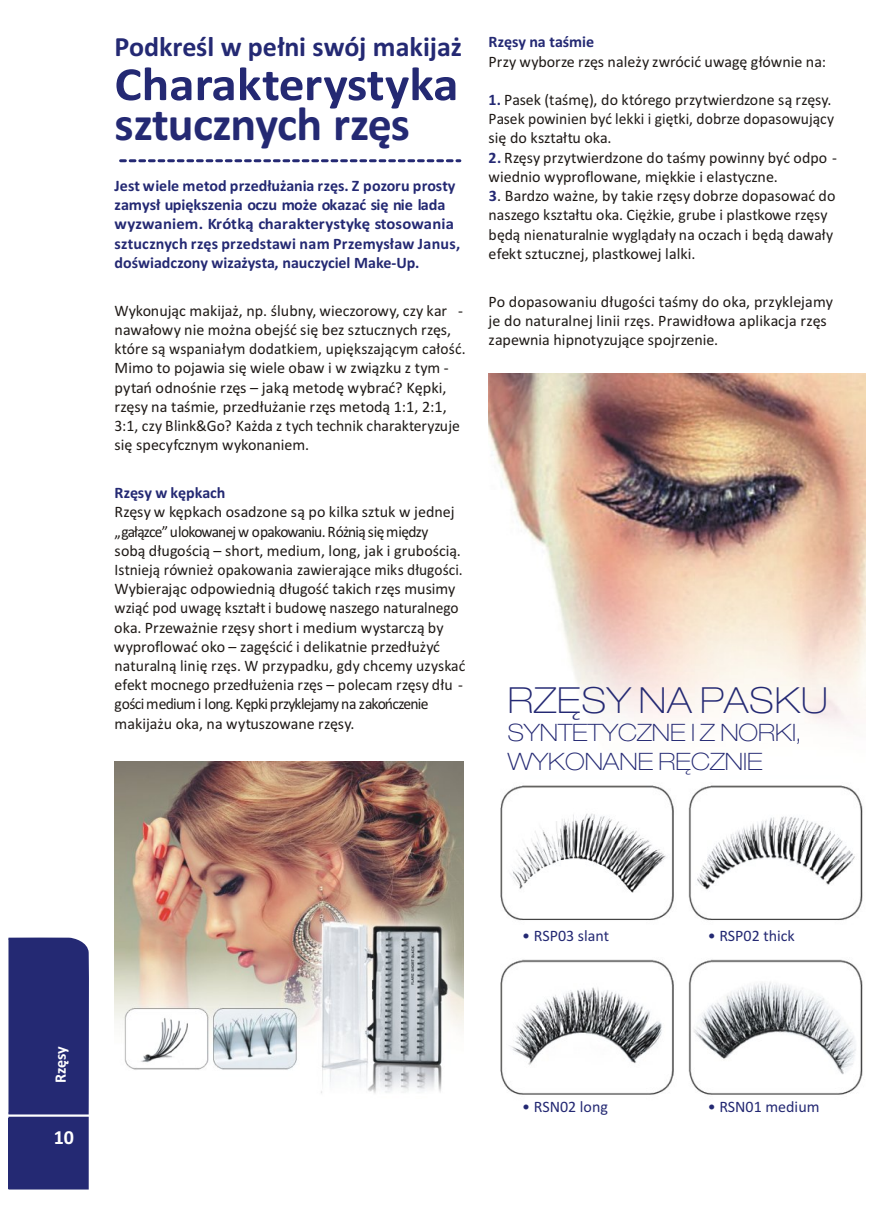
<style>
.page{position:relative;width:874px;height:1225px;background:#fff}
.page>*{position:absolute;margin:0;border:0;box-sizing:border-box;transform-origin:0 0}
.t1{font:700 48px/39.6px "Calibri";letter-spacing:-.01em;color:#242973;scale:1.07 1}
.t2{font:100 expanded 36px "Helvetica Neue LT Pro";letter-spacing:.03em;color:#242973}
.t3{font:700 28px "Calibri";color:#242973}
.t4{font:100 expanded 24px/28.8px "Helvetica Neue LT Pro";color:#242973}
.t5{font:700 20px "Calibri";color:#fff}
.t6{font:16px/19.2px "Calibri";color:#1f1a17}
.t7{font:700 16px/19.2px "Calibri";color:#242973}
.t8{font:16px "Calibri";color:#242973}
.t9{font:700 16px "Calibri";letter-spacing:-.01em;color:#fff}
.s1{font-weight:700;color:#242973}
</style>
<div class="page">
<img style="left:114px;top:761px;width:349px;height:332px">
<img style="left:488px;top:374px;width:377px;height:721px">
<div style="left:8px;top:937px;width:81px;height:178px;background:#242973"></div>
<div style="left:8px;top:1117px;width:80px;height:71px;background:#242973"></div>
<div style="left:7px;top:1116px;width:82px;height:73px;border:2px solid #242973"></div>
<svg style="left:119px;top:159px;width:343px;height:4px"></svg>
<h3 class="t3" style="left:114px;top:35px;width:349px">Podkreœl w pe³ni swój makija¿</h3>
<h1 class="t1" style="left:114px;top:68px;width:323px">Charakterystyka sztucznych rzês</h1>
<p class="t7" style="left:114px;top:177px;width:347px">Jest wiele metod przed³u¿ania rzês. Z pozoru prosty zamys³ upiêkszenia oczu mo¿e okazaæ siê nie lada wyzwaniem. Krótk¹ charakterystykê stosowania sztucznych rzês przedstawi nam Przemys³aw Janus, doœwiadczony wiza¿ysta, nauczyciel Make-Up.</p>
<p class="t6" style="left:114px;top:302px;width:352px">Wykonuj¹c makija¿, np. œlubny, wieczorowy, czy kar - nawa³owy nie mo¿na obejœæ siê bez sztucznych rzês, które s¹ wspania³ym dodatkiem, upiêkszaj¹cym ca³oœæ.<br>Mimo to pojawia siê wiele obaw i w zwi¹zku z tym - pytañ odnoœnie rzês – jak¹ metodê wybraæ? Kêpki, rzêsy na taœmie, przed³u¿anie rzês metod¹ 1:1, 2:1, 3:1, czy Blink&amp;Go? Ka¿da z tych technik charakteryzuje siê specyfcznym wykonaniem.</p>
<p class="t7" style="left:114px;top:484px;width:112px">Rzêsy w kêpkach</p>
<p class="t6" style="left:114px;top:504px;width:353px">Rzêsy w kêpkach osadzone s¹ po kilka sztuk w jednej „ga³¹zce” ulokowanej w opakowaniu. Ró¿ni¹ siê miêdzy<br>sob¹ d³ugoœci¹ – short, medium, long, jak i gruboœci¹.<br>Istniej¹ równie¿ opakowania zawieraj¹ce miks d³ugoœci.<br>Wybieraj¹c odpowiedni¹ d³ugoœæ takich rzês musimy wzi¹æ pod uwagê kszta³t i budowê naszego naturalnego oka. Przewa¿nie rzêsy short i medium wystarcz¹ by wyproflowaæ oko – zagêœciæ i delikatnie przed³u¿yæ naturaln¹ liniê rzês. W przypadku, gdy chcemy uzyskaæ efekt mocnego przed³u¿enia rzês – polecam rzêsy d³u - goœci medium i long. Kêpki przyklejamy na zakoñczenie makija¿u oka, na wytuszowane rzêsy.</p>
<p class="t7" style="left:488px;top:34px;width:107px">Rzêsy na taœmie</p>
<p class="t6" style="left:488px;top:53px;width:339px">Przy wyborze rzês nale¿y zwróciæ uwagê g³ównie na:</p>
<p class="t6" style="left:488px;top:91px;width:347px"><span class="s1">1.</span> Pasek (taœmê), do którego przytwierdzone s¹ rzêsy.<br>Pasek powinien byæ lekki i giêtki, dobrze dopasowuj¹cy siê do kszta³tu oka.</p>
<p class="t6" style="left:488px;top:149px;width:350px"><span class="s1">2.</span> Rzêsy przytwierdzone do taœmy powinny byæ odpo - wiednio wyproflowane, miêkkie i elastyczne.</p>
<p class="t6" style="left:488px;top:187px;width:348px"><span class="s1">3</span>. Bardzo wa¿ne, by takie rzêsy dobrze dopasowaæ do naszego kszta³tu oka. Ciê¿kie, grube i plastkowe rzêsy bêd¹ nienaturalnie wygl¹da³y na oczach i bêd¹ dawa³y efekt sztucznej, plastkowej lalki.</p>
<p class="t6" style="left:488px;top:293px;width:346px">Po dopasowaniu d³ugoœci taœmy do oka, przyklejamy je do naturalnej linii rzês. Prawid³owa aplikacja rzês zapewnia hipnotyzuj¹ce spojrzenie.</p>
<h2 class="t2" style="left:507px;top:687px;width:321px">RZÊSY NA PASKU</h2>
<h3 class="t4" style="left:507px;top:722px;width:295px">SYNTETYCZNE I Z NORKI,<br>WYKONANE RÊCZNIE</h3>
<p class="t9" style="left:54px;top:1083px;width:38px;rotate:-90deg">Rzêsy</p>
<p class="t5" style="left:54px;top:1129px;width:22px">10</p>
<p class="t8" style="left:522px;top:929px;width:88px">• RSP03 slant</p>
<p class="t8" style="left:707px;top:929px;width:89px">• RSP02 thick</p>
<p class="t8" style="left:522px;top:1100px;width:87px">• RSN02 long</p>
<p class="t8" style="left:707px;top:1100px;width:113px">• RSN01 medium</p>
</div>
